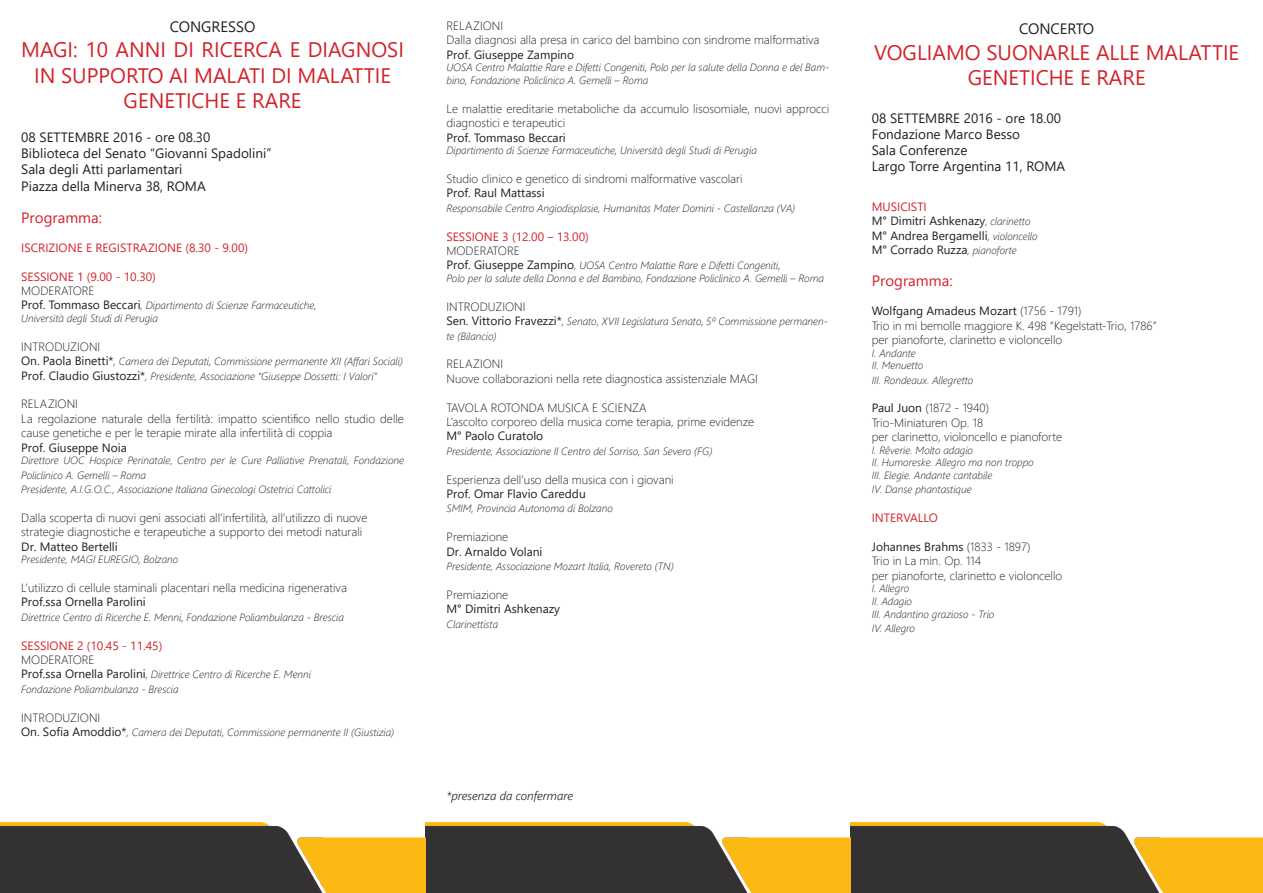
<style>
.page{position:relative;width:1263px;height:893px;background:#fff}
.page>*{position:absolute;margin:0;border:0;box-sizing:border-box;transform-origin:0 0}
.t1{font:21px/25.2px "Segoe UI";color:#d1232a;text-align:center}
.t2{font:15px "Segoe UI";color:#d1232a}
.t3{font:15px "Segoe UI";color:#231f20}
.t4{font:13.5px "Segoe UI";color:#231f20}
.t5{font:300 12px/14.4px "Segoe UI";color:#231f20}
.t6{font:12px "Segoe UI";color:#231f20}
.t7{font:12px "Segoe UI";color:#d1232a}
.t8{font:italic 300 12px "Segoe UI";color:#231f20}
.t9{font:italic 300 10.5px/14.4px "Segoe UI";color:#231f20}
.s1{font-weight:400;font-style:normal;font-size:12px}
.s2{font-weight:300;font-style:italic;font-size:10.5px}
.s3{font-weight:300}
.s4{font-weight:400}
</style>
<div class="page">
<img style="left:0;top:822px;width:1263px;height:71px">
<p class="t3" style="left:170px;top:15px;width:87px">CONGRESSO</p>
<p class="t1" style="left:21px;top:37px;width:384px">MAGI: 10 ANNI DI RICERCA E DIAGNOSI<br>IN SUPPORTO AI MALATI DI MALATTIE</p>
<p class="t1" style="left:124px;top:87px;width:179px">GENETICHE E RARE</p>
<p class="t4" style="left:21px;top:126px;width:191px">08 SETTEMBRE 2016 - ore 08.30</p>
<p class="t4" style="left:21px;top:143px;width:252px">Biblioteca del Senato “Giovanni Spadolini”</p>
<p class="t4" style="left:21px;top:159px;width:163px">Sala degli Atti parlamentari</p>
<p class="t4" style="left:21px;top:175px;width:186px">Piazza della Minerva 38, ROMA</p>
<p class="t2" style="left:21px;top:206px;width:82px">Programma:</p>
<p class="t7" style="left:21px;top:238px;width:228px">ISCRIZIONE E REGISTRAZIONE (8.30 - 9.00)</p>
<p class="t7" style="left:21px;top:267px;width:136px">SESSIONE 1 (9.00 - 10.30)</p>
<p class="t5" style="left:21px;top:283px;width:75px">MODERATORE</p>
<p class="t9" style="left:21px;top:297px;width:297px"><span class="s1">Prof. Tommaso Beccari</span>, Dipartimento di Scienze Farmaceutiche,</p>
<p class="t9" style="left:21px;top:310px;width:138px">Università degli Studi di Perugia</p>
<p class="t5" style="left:21px;top:339px;width:80px">INTRODUZIONI</p>
<p class="t9" style="left:21px;top:353px;width:383px"><span class="s1">On. Paola Binetti*</span>, Camera dei Deputati, Commissione permanente XII (Affari Sociali)</p>
<p class="t9" style="left:21px;top:368px;width:357px"><span class="s1">Prof. Claudio Giustozzi*</span>, Presidente, Associazione “Giuseppe Dossetti: I Valori”</p>
<p class="t5" style="left:21px;top:396px;width:58px">RELAZIONI</p>
<p class="t5" style="left:21px;top:411px;width:384px">La regolazione naturale della fertilità: impatto scientifico nello studio delle cause genetiche e per le terapie mirate alla infertilità di coppia</p>
<p class="t6" style="left:21px;top:438px;width:107px">Prof. Giuseppe Noia</p>
<p class="t9" style="left:21px;top:452px;width:384px">Direttore UOC Hospice Perinatale, Centro per le Cure Palliative Prenatali, Fondazione<br>Policlinico A. Gemelli – Roma</p>
<p class="t9" style="left:21px;top:481px;width:312px">Presidente, A.I.G.O.C., Associazione Italiana Ginecologi Ostetrici Cattolici</p>
<p class="t5" style="left:21px;top:510px;width:348px">Dalla scoperta di nuovi geni associati all’infertilità, all’utilizzo di nuove</p>
<p class="t5" style="left:21px;top:524px;width:343px">strategie diagnostiche e terapeutiche a supporto dei metodi naturali</p>
<p class="t6" style="left:21px;top:537px;width:98px">Dr. Matteo Bertelli</p>
<p class="t9" style="left:21px;top:551px;width:159px">Presidente, MAGI EUREGIO, Bolzano</p>
<p class="t5" style="left:21px;top:580px;width:327px">L’utilizzo di cellule staminali placentari nella medicina rigenerativa</p>
<p class="t6" style="left:21px;top:592px;width:126px">Prof.ssa Ornella Parolini</p>
<p class="t9" style="left:21px;top:609px;width:324px">Direttrice Centro di Ricerche E. Menni, Fondazione Poliambulanza - Brescia</p>
<p class="t7" style="left:21px;top:636px;width:143px">SESSIONE 2 (10.45 - 11.45)</p>
<p class="t5" style="left:21px;top:652px;width:75px">MODERATORE</p>
<p class="t9" style="left:21px;top:666px;width:291px"><span class="s1">Prof.ssa Ornella Parolini</span>, Direttrice Centro di Ricerche E. Menni</p>
<p class="t9" style="left:21px;top:681px;width:159px">Fondazione Poliambulanza - Brescia</p>
<p class="t5" style="left:21px;top:710px;width:80px">INTRODUZIONI</p>
<p class="t9" style="left:21px;top:724px;width:375px"><span class="s1">On. Sofia Amoddio*</span>, Camera dei Deputati, Commissione permanente II (Giustizia)</p>
<p class="t5" style="left:446px;top:18px;width:58px">RELAZIONI</p>
<p class="t5" style="left:446px;top:32px;width:374px">Dalla diagnosi alla presa in carico del bambino con sindrome malformativa</p>
<p class="t6" style="left:446px;top:45px;width:129px">Prof. Giuseppe Zampino</p>
<p class="t9" style="left:446px;top:60px;width:384px;line-height:12.6px">UOSA Centro Malattie Rare e Difetti Congeniti, Polo per la salute della Donna e del Bam&shy;bino, Fondazione Policlinico A. Gemelli – Roma</p>
<p class="t5" style="left:446px;top:101px;width:384px">Le malattie ereditarie metaboliche da accumulo lisosomiale, nuovi approcci diagnostici e terapeutici</p>
<p class="t6" style="left:446px;top:128px;width:121px">Prof. Tommaso Beccari</p>
<p class="t9" style="left:446px;top:142px;width:312px">Dipartimento di Scienze Farmaceutiche, Università degli Studi di Perugia</p>
<p class="t5" style="left:446px;top:171px;width:298px">Studio clinico e genetico di sindromi malformative vascolari</p>
<p class="t6" style="left:446px;top:183px;width:100px">Prof. Raul Mattassi</p>
<p class="t9" style="left:446px;top:200px;width:350px">Responsabile Centro Angiodisplasie, Humanitas Mater Domini - Castellanza (VA)</p>
<p class="t7" style="left:446px;top:227px;width:144px">SESSIONE 3 (12.00 – 13.00)</p>
<p class="t5" style="left:446px;top:243px;width:75px">MODERATORE</p>
<p class="t9" style="left:446px;top:257px;width:336px"><span class="s1">Prof. Giuseppe Zampino</span>, UOSA Centro Malattie Rare e Difetti Congeniti,</p>
<p class="t9" style="left:446px;top:270px;width:379px">Polo per la salute della Donna e del Bambino, Fondazione Policlinico A. Gemelli – Roma</p>
<p class="t5" style="left:446px;top:299px;width:80px">INTRODUZIONI</p>
<p class="t9" style="left:446px;top:313px;width:383px"><span class="s1">Sen. Vittorio Fravezzi*</span>, Senato, XVII Legislatura Senato, 5ª Commissione permanen&shy;te (Bilancio)</p>
<p class="t5" style="left:446px;top:356px;width:58px">RELAZIONI</p>
<p class="t5" style="left:446px;top:371px;width:313px">Nuove collaborazioni nella rete diagnostica assistenziale MAGI</p>
<p class="t5" style="left:446px;top:400px;width:202px">TAVOLA ROTONDA MUSICA E SCIENZA</p>
<p class="t5" style="left:446px;top:414px;width:309px">L’ascolto corporeo della musica come terapia, prime evidenze</p>
<p class="t6" style="left:446px;top:426px;width:98px">M° Paolo Curatolo</p>
<p class="t9" style="left:446px;top:443px;width:267px">Presidente, Associazione Il Centro del Sorriso, San Severo (FG)</p>
<p class="t5" style="left:446px;top:472px;width:229px">Esperienza dell’uso della musica con i giovani</p>
<p class="t6" style="left:446px;top:484px;width:141px">Prof. Omar Flavio Careddu</p>
<p class="t9" style="left:446px;top:500px;width:168px">SMIM, Provincia Autonoma di Bolzano</p>
<p class="t5" style="left:446px;top:529px;width:63px">Premiazione</p>
<p class="t6" style="left:446px;top:542px;width:98px">Dr. Arnaldo Volani</p>
<p class="t9" style="left:446px;top:558px;width:229px">Presidente, Associazione Mozart Italia, Rovereto (TN)</p>
<p class="t5" style="left:446px;top:587px;width:63px">Premiazione</p>
<p class="t6" style="left:446px;top:599px;width:115px">M° Dimitri Ashkenazy</p>
<p class="t9" style="left:446px;top:616px;width:53px">Clarinettista</p>
<p class="t8" style="left:446px;top:786px;width:128px">*presenza da confermare</p>
<p class="t3" style="left:1019px;top:17px;width:77px">CONCERTO</p>
<p class="t1" style="left:874px;top:39px;width:366px">VOGLIAMO SUONARLE ALLE MALATTIE<br>GENETICHE E RARE</p>
<p class="t4" style="left:872px;top:107px;width:191px">08 SETTEMBRE 2016 - ore 18.00</p>
<p class="t4" style="left:872px;top:123px;width:150px">Fondazione Marco Besso</p>
<p class="t4" style="left:872px;top:139px;width:97px">Sala Conferenze</p>
<p class="t4" style="left:872px;top:156px;width:195px">Largo Torre Argentina 11, ROMA</p>
<p class="t7" style="left:872px;top:197px;width:57px">MUSICISTI</p>
<p class="t6" style="left:872px;top:211px;width:160px">M° Dimitri Ashkenazy<span class="s2">, clarinetto</span></p>
<p class="t6" style="left:872px;top:226px;width:167px">M° Andrea Bergamelli<span class="s2">, violoncello</span></p>
<p class="t6" style="left:872px;top:240px;width:147px">M° Corrado Ruzza<span class="s2">, pianoforte</span></p>
<p class="t2" style="left:872px;top:269px;width:82px">Programma:</p>
<p class="t6" style="left:872px;top:301px;width:211px">Wolfgang Amadeus Mozart <span class="s3">(1756 - 1791)</span></p>
<p class="t5" style="left:872px;top:318px;width:286px">Trio in mi bemolle maggiore K. 498 “Kegelstatt-Trio, 1786”</p>
<p class="t5" style="left:872px;top:332px;width:192px">per pianoforte, clarinetto e violoncello</p>
<p class="t9" style="left:872px;top:345px;width:46px">I. Andante</p>
<p class="t9" style="left:872px;top:357px;width:53px">II. Menuetto</p>
<p class="t9" style="left:872px;top:372px;width:103px">III. Rondeaux. Allegretto</p>
<p class="t5" style="left:872px;top:400px;width:119px"><span class="s4">Paul Juon</span> (1872 - 1940)</p>
<p class="t5" style="left:872px;top:415px;width:113px">Trio-Miniaturen Op. 18</p>
<p class="t5" style="left:872px;top:429px;width:192px">per clarinetto, violoncello e pianoforte</p>
<p class="t9" style="left:872px;top:442px;width:103px">I. Rêverie. Molto adagio</p>
<p class="t9" style="left:872px;top:454px;width:163px">II. Humoreske. Allegro ma non troppo</p>
<p class="t9" style="left:872px;top:467px;width:122px">III. Elegie. Andante cantabile</p>
<p class="t9" style="left:872px;top:481px;width:101px">IV. Danse phantastique</p>
<p class="t7" style="left:872px;top:508px;width:68px">INTERVALLO</p>
<p class="t6" style="left:872px;top:537px;width:160px">Johannes Brahms <span class="s3">(1833 - 1897)</span></p>
<p class="t5" style="left:872px;top:553px;width:111px">Trio in La min. Op. 114</p>
<p class="t5" style="left:872px;top:568px;width:192px">per pianoforte, clarinetto e violoncello</p>
<p class="t9" style="left:872px;top:580px;width:39px">I. Allegro</p>
<p class="t9" style="left:872px;top:593px;width:42px">II. Adagio</p>
<p class="t9" style="left:872px;top:606px;width:124px">III. Andantino grazioso - Trio</p>
<p class="t9" style="left:872px;top:620px;width:45px">IV. Allegro</p>
</div>
